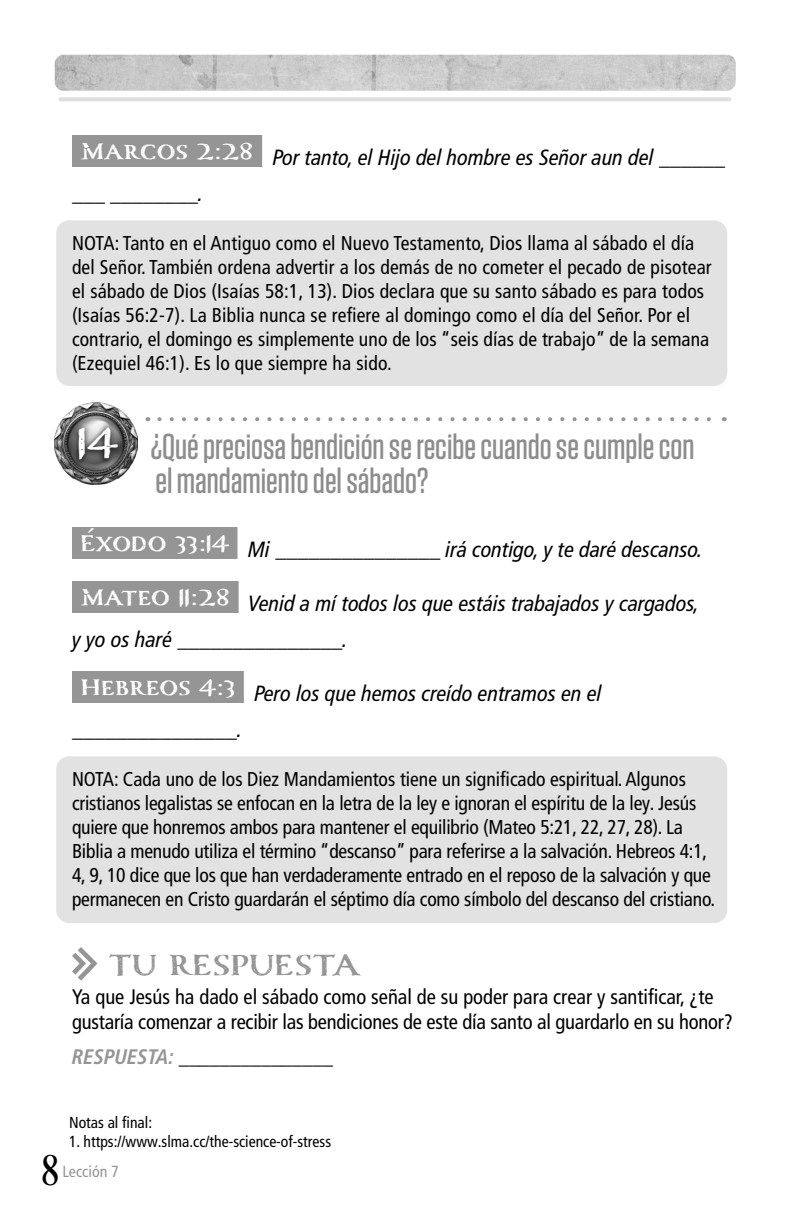
<style>
.page{position:relative;width:792px;height:1224px;background:#fff}
.page>*{position:absolute;margin:0;border:0;box-sizing:border-box;transform-origin:0 0}
.Compass_Numbers{font:700 50px "Carta Marina";color:#fff}
.t1{font:44px "Desire Pro";color:#000}
.Questions_1{font:500 36px/34px "Tungsten";color:#8d8d8d}
.Your_Response{font:700 36px "Carta Marina";color:#959595}
.Scripture_with_blanks{font:italic condensed 22px/36px "Frutiger LT Pro";color:#000}
.Main_Copy_-_No_Indent{font:condensed 21px/25.2px "Frutiger LT Pro";letter-spacing:-.01em;color:#000}
.ANSWER{font:italic 700 condensed 21px "Frutiger LT Pro";color:#000}
.NOTE{font:condensed 20px/24px "Frutiger LT Pro";color:#000}
.Main_Copy_-_No_Indent-2{font:condensed 16px "Frutiger LT Pro";color:#000}
.t2{font:condensed 16px "Frutiger LT Pro";color:#949494}
.s1{color:#959595}
</style>
<div class="page">
<img style="left:55px;top:55px;width:681px;height:36px">
<hr style="left:60px;top:97px;width:670px;height:4px;background:#dedede">
<div style="left:72px;top:135px;width:190px;height:32px;background:#959595"></div>
<div style="left:72px;top:527px;width:166px;height:32px;background:#959595"></div>
<div style="left:72px;top:581px;width:167px;height:32px;background:#959595"></div>
<div style="left:72px;top:671px;width:172px;height:32px;background:#959595"></div>
<img style="left:54px;top:403px;width:83px;height:82px">
<div style="left:72px;top:423px;width:51px;height:44px;background:#000;opacity:.75"></div>
<svg style="left:72px;top:947px;width:26px;height:34px"></svg>
<div style="left:56px;top:220px;width:671px;height:166px;background:#e2e2e2;border-radius:13px"></div>
<svg style="left:159px;top:417px;width:552px;height:4px"></svg>
<div style="left:56px;top:756px;width:671px;height:167px;background:#e2e2e2;border-radius:13px"></div>
<p class="Scripture_with_blanks" style="left:72px;top:140px;width:655px;text-indent:8px"><sup>Marcos</sup> <sup>2:28</sup> Por tanto, el Hijo del hombre es Señor aun del ______ ___ ________.</p>
<p class="NOTE" style="left:72px;top:231px;width:641px">NOTA: Tanto en el Antiguo como el Nuevo Testamento, Dios llama al sábado el día del Señor. También ordena advertir a los demás de no cometer el pecado de pisotear el sábado de Dios (Isaías 58:1, 13). Dios declara que su santo sábado es para todos (Isaías 56:2-7). La Biblia nunca se refiere al domingo como el día del Señor. Por el contrario, el domingo es simplemente uno de los “seis días de trabajo” de la semana (Ezequiel 46:1). Es lo que siempre ha sido.</p>
<p class="Compass_Numbers" style="left:77px;top:412px;width:42px">14</p>
<p class="Questions_1" style="left:151px;top:430px;width:545px">¿Qué preciosa bendición se recibe cuando se cumple con el mandamiento del sábado?</p>
<p class="Scripture_with_blanks" style="left:80px;top:532px;width:624px"><sup>Éxodo</sup> <sup>33:14</sup> Mi _______________ irá contigo, y te daré descanso.</p>
<p class="Scripture_with_blanks" style="left:72px;top:586px;width:629px;text-indent:8px"><sup>Mateo</sup> <sup>11:28</sup> Venid a mí todos los que estáis trabajados y cargados, y yo os haré _______________.</p>
<p class="Scripture_with_blanks" style="left:72px;top:676px;width:531px;text-indent:8px"><sup>Hebreos</sup> <sup>4:3</sup> Pero los que hemos creído entramos en el _______________.</p>
<p class="NOTE" style="left:72px;top:767px;width:645px">NOTA: Cada uno de los Diez Mandamientos tiene un significado espiritual. Algunos cristianos legalistas se enfocan en la letra de la ley e ignoran el espíritu de la ley. Jesús quiere que honremos ambos para mantener el equilibrio (Mateo 5:21, 22, 27, 28). La Biblia a menudo utiliza el término “descanso” para referirse a la salvación. Hebreos 4:1, 4, 9, 10 dice que los que han verdaderamente entrado en el reposo de la salvación y que permanecen en Cristo guardarán el séptimo día como símbolo del descanso del cristiano.</p>
<p class="Your_Response" style="left:108px;top:943px;width:254px">TU RESPUESTA</p>
<p class="Main_Copy_-_No_Indent" style="left:72px;top:984px;width:662px">Ya que Jesús ha dado el sábado como señal de su poder para crear y santificar, ¿te gustaría comenzar a recibir las bendiciones de este día santo al guardarlo en su honor?</p>
<p class="ANSWER" style="left:72px;top:1044px;width:263px"><span class="s1">RESPUESTA:</span> _______________</p>
<p class="Main_Copy_-_No_Indent-2" style="left:69px;top:1113px;width:85px">Notas al final:</p>
<p class="Main_Copy_-_No_Indent-2" style="left:69px;top:1132px;width:264px">1. https://www.slma.cc/the-science-of-stress</p>
<h2 class="t1" style="left:42px;top:1144px;width:18px">8</h2>
<p class="t2" style="left:62px;top:1162px;width:58px">Lección 7</p>
</div>
